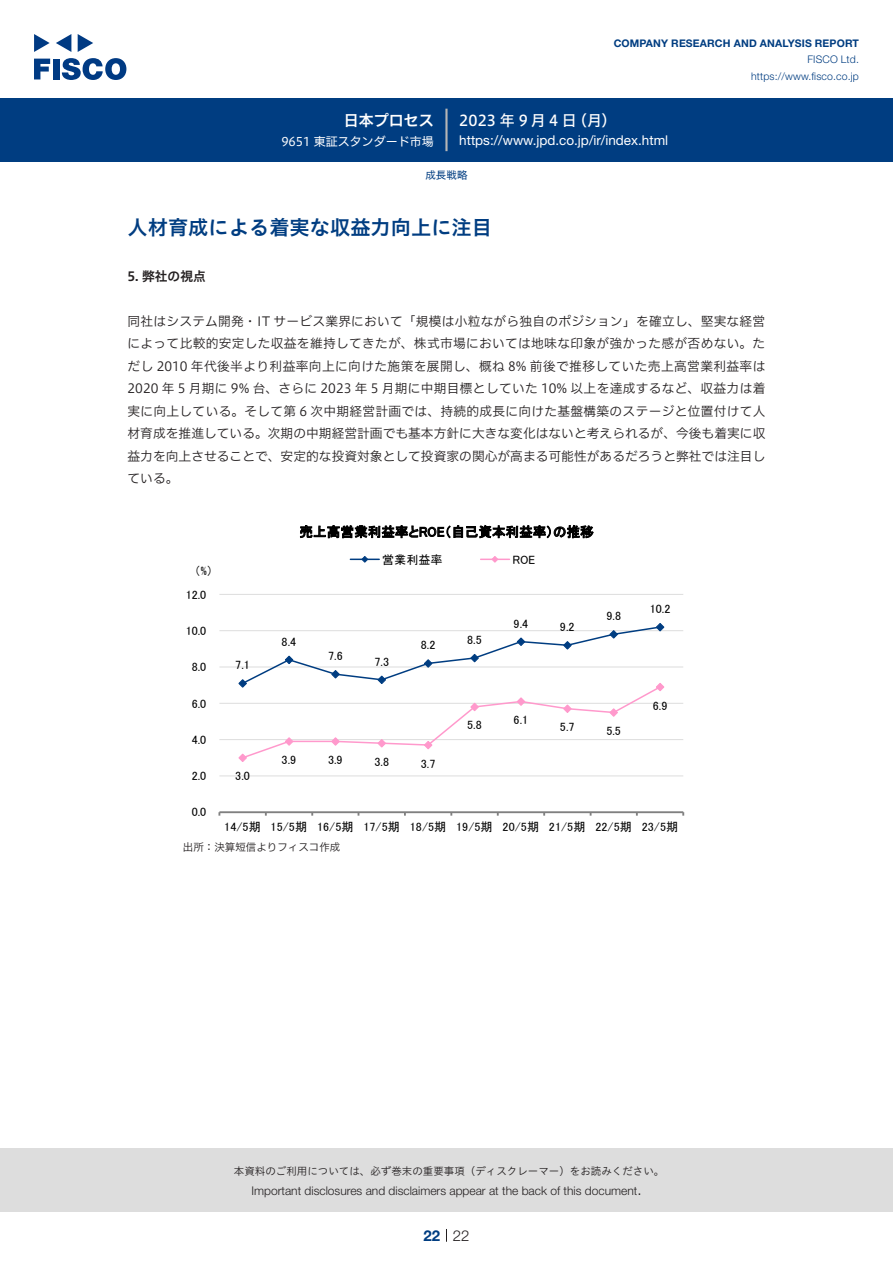
<style>
.page{position:relative;width:893px;height:1263px;background:#fff}
.page>*{position:absolute;margin:0;border:0;box-sizing:border-box;transform-origin:0 0}
.t1{font:20.25px "Hiragino UD Sans Std W6";color:#003d81}
.t2{font:15px "Hiragino UD Sans F Std N W5";letter-spacing:.215em;color:#fff}
.t3{font:15px "Hiragino UD Sans F Std N W6";color:#fff}
.t4{font:300 15px "Helvetica Neue LT Std";color:#231f20}
.t5{font:700 15px "Helvetica Neue LT Std";color:#003d81}
.t6{font:13.5px "Helvetica Neue LT Std";color:#fff}
.t7{font:13.5px "MS P Gothic";letter-spacing:.01em;color:#000}
.t8{font:12.75px/22.5px "Hiragino UD Sans F Std N W3";color:#231f20;text-align:justify}
.t9{font:12.75px "Hiragino UD Sans F Std N W6";color:#231f20}
.t10{font:12px "MS P Gothic";letter-spacing:.01em;color:#000}
.t11{font:300 12px "Helvetica Neue LT Std";color:#231f20}
.t12{font:12px "Hiragino UD Sans F Std N W4";color:#fff}
.t13{font:10.5px "Hiragino UD Sans Std W3";color:#231f20}
.t14{font:700 10.5px "Helvetica Neue LT Std";letter-spacing:.015em;color:#003d81}
.t15{font:300 10.5px/16.5px "Helvetica Neue LT Std";letter-spacing:.015em;color:#003d81;text-align:right}
.t16{font:10.5px "Hiragino UD Sans F Std N W3";color:#231f20}
.t17{font:10.5px "Hiragino UD Sans F Std N W4";color:#003d81}
</style>
<div class="page">
<div style="left:0;top:1148px;width:893px;height:64px;background:#ddd"></div>
<svg style="left:34px;top:59px;width:16px;height:20px"></svg>
<div style="left:53px;top:59px;width:6px;height:20px;background:#003a83"></div>
<svg style="left:62px;top:58px;width:64px;height:22px"></svg>
<svg style="left:34px;top:34px;width:16px;height:18px"></svg>
<svg style="left:78px;top:34px;width:15px;height:18px"></svg>
<svg style="left:56px;top:34px;width:15px;height:18px"></svg>
<div style="left:0;top:98px;width:893px;height:64px;background:#003d81"></div>
<hr style="left:445px;top:109px;width:3px;height:42px;background:#b5b5b6">
<svg style="left:446px;top:1229px;width:1px;height:13px"></svg>
<hr style="left:219px;top:775px;width:464px;height:1px;background:#ddd">
<hr style="left:219px;top:739px;width:464px;height:1px;background:#ddd">
<hr style="left:219px;top:703px;width:464px;height:1px;background:#ddd">
<hr style="left:219px;top:667px;width:464px;height:1px;background:#ddd">
<hr style="left:219px;top:630px;width:464px;height:1px;background:#ddd">
<hr style="left:219px;top:594px;width:464px;height:1px;background:#ddd">
<hr style="left:219px;top:811px;width:464px;height:2px;background:#808080">
<svg style="left:238px;top:623px;width:427px;height:139px"></svg>
<svg style="left:350px;top:556px;width:29px;height:7px"></svg>
<svg style="left:481px;top:556px;width:28px;height:7px"></svg>
<p class="t3" style="left:344px;top:109px;width:92px">日本プロセス</p>
<p class="t12" style="left:281px;top:132px;width:154px">9651 東証スタンダード市場</p>
<p class="t14" style="left:614px;top:37px;width:247px">COMPANY RESEARCH AND ANALYSIS REPORT</p>
<p class="t15" style="left:751px;top:51px;width:109px">FISCO Ltd. https://www.fisco.co j p.</p>
<p class="t2" style="left:459px;top:109px;width:119px">2023年9月4日</p>
<p class="t2" style="left:572px;top:109px;width:46px">（月(</p>
<p class="t6" style="left:459px;top:132px;width:210px">https://www.jpd.co j p. /i r/ index.html</p>
<p class="t17" style="left:425px;top:167px;width:43px">成長戦略</p>
<h1 class="t1" style="left:128px;top:212px;width:366px">人材育成による着実な収益力向上に注目</h1>
<p class="t9" style="left:128px;top:266px;width:80px">5. 弊社の視点</p>
<p class="t8" style="left:128px;top:309px;width:639px">同社はシステム開発・IT サービス業界において「規模は小粒ながら独自のポジション」を確立し、堅実な経営によって比較的安定した収益を維持してきたが、株式市場においては地味な印象が強かった感が否めない。ただし 2010 年代後半より利益率向上に向けた施策を展開し、概ね 8% 前後で推移していた売上高営業利益率は2020 年 5 月期に 9% 台、さらに 2023 年 5 月期に中期目標としていた 10% 以上を達成するなど、収益力は着実に向上している。そして第 6 次中期経営計画では、持続的成長に向けた基盤構築のステージと位置付けて人材育成を推進している。次期の中期経営計画でも基本方針に大きな変化はないと考えられるが、今後も着実に収益力を向上させることで、安定的な投資対象として投資家の関心が高まる可能性があるだろうと弊社では注目している。</p>
<p class="t10" style="left:195px;top:565px;width:20px">(%)</p>
<p class="t10" style="left:186px;top:588px;width:22px">12.0</p>
<p class="t10" style="left:186px;top:625px;width:22px">10.0</p>
<p class="t10" style="left:192px;top:661px;width:16px">8.0</p>
<p class="t10" style="left:192px;top:697px;width:16px">6.0</p>
<p class="t10" style="left:192px;top:733px;width:16px">4.0</p>
<p class="t10" style="left:192px;top:770px;width:16px">2.0</p>
<p class="t10" style="left:192px;top:806px;width:16px">0.0</p>
<p class="t7" style="left:299px;top:525px;width:296px">売上高営業利益率とROE（自己資本利益率）の推移</p>
<p class="t10" style="left:512px;top:553px;width:24px">ROE</p>
<p class="t10" style="left:382px;top:553px;width:62px">営業利益率</p>
<p class="t10" style="left:235px;top:659px;width:16px">7.1</p>
<p class="t10" style="left:282px;top:635px;width:16px">8.4</p>
<p class="t10" style="left:328px;top:650px;width:16px">7.6</p>
<p class="t10" style="left:374px;top:655px;width:16px">7.3</p>
<p class="t10" style="left:421px;top:639px;width:16px">8.2</p>
<p class="t10" style="left:467px;top:634px;width:16px">8.5</p>
<p class="t10" style="left:514px;top:617px;width:16px">9.4</p>
<p class="t10" style="left:560px;top:621px;width:16px">9.2</p>
<p class="t10" style="left:606px;top:610px;width:16px">9.8</p>
<p class="t10" style="left:235px;top:770px;width:16px">3.0</p>
<p class="t10" style="left:282px;top:754px;width:16px">3.9</p>
<p class="t10" style="left:328px;top:754px;width:16px">3.9</p>
<p class="t10" style="left:374px;top:755px;width:16px">3.8</p>
<p class="t10" style="left:421px;top:757px;width:16px">3.7</p>
<p class="t10" style="left:467px;top:719px;width:16px">5.8</p>
<p class="t10" style="left:514px;top:714px;width:16px">6.1</p>
<p class="t10" style="left:560px;top:721px;width:16px">5.7</p>
<p class="t10" style="left:606px;top:725px;width:16px">5.5</p>
<p class="t10" style="left:224px;top:821px;width:38px">14/5期</p>
<p class="t10" style="left:271px;top:821px;width:38px">15/5期</p>
<p class="t10" style="left:317px;top:821px;width:38px">16/5期</p>
<p class="t10" style="left:363px;top:821px;width:38px">17/5期</p>
<p class="t10" style="left:410px;top:821px;width:38px">18/5期</p>
<p class="t10" style="left:456px;top:821px;width:38px">19/5期</p>
<p class="t10" style="left:503px;top:821px;width:38px">20/5期</p>
<p class="t10" style="left:549px;top:821px;width:38px">21/5期</p>
<p class="t10" style="left:595px;top:821px;width:38px">22/5期</p>
<p class="t16" style="left:183px;top:839px;width:159px">出所：決算短信よりフィスコ作成</p>
<p class="t10" style="left:650px;top:603px;width:22px">10.2</p>
<p class="t10" style="left:653px;top:699px;width:16px">6.9</p>
<p class="t10" style="left:642px;top:821px;width:38px">23/5期</p>
<p class="t13" style="left:234px;top:1163px;width:432px">本資料のご利用については、必ず巻末の重要事項（ディスクレーマー）をお読みください。</p>
<p class="t4" style="left:637px;top:1180px;width:6px">.</p>
<p class="t11" style="left:251px;top:1183px;width:387px">Important disclosures and disclaimers appear at the back of this document</p>
<p class="t5" style="left:423px;top:1226px;width:18px">22</p>
<p class="t4" style="left:453px;top:1226px;width:18px">22</p>
</div>
